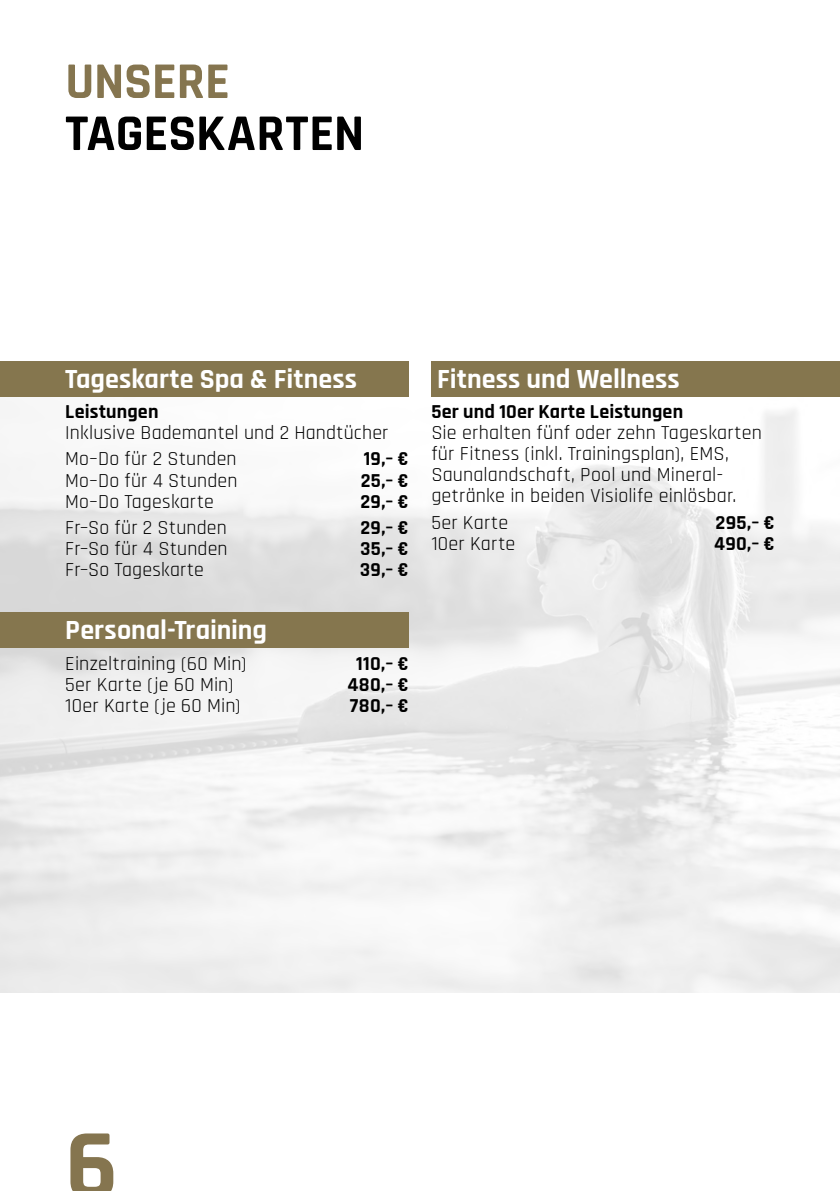
<style>
.page{position:relative;width:840px;height:1191px;background:#fff}
.page>*{position:absolute;margin:0;border:0;box-sizing:border-box;transform-origin:0 0}
.t1{font:700 100px "Rajdhani";color:#85754f}
.t2{font:700 52px "Rajdhani";color:#000}
.t3{font:700 52px "Rajdhani";letter-spacing:-.005em;color:#85754f}
.t4{font:700 28px "Rajdhani";color:#fff}
.t5{font:20px/21px "Rajdhani";letter-spacing:.01em;color:#000}
.t6{font:700 20px "Rajdhani";letter-spacing:.01em;color:#000}
</style>
<div class="page">
<img style="left:0;top:410px;width:839px;height:582px">
<div style="left:0;top:361px;width:408px;height:36px;background:#85764e"></div>
<div style="left:0;top:612px;width:408px;height:36px;background:#85764e"></div>
<div style="left:431px;top:361px;width:408px;height:36px;background:#85764e"></div>
<h2 class="t3" style="left:65px;top:50px;width:166px">UNSERE</h2>
<h2 class="t2" style="left:65px;top:102px;width:300px">TAGESKARTEN</h2>
<h3 class="t4" style="left:65px;top:361px;width:293px">Tageskarte Spa &amp; Fitness</h3>
<p class="t6" style="left:65px;top:399px;width:95px">Leistungen</p>
<p class="t5" style="left:65px;top:420px;width:324px;line-height:26.6px">Inklusive Bademantel und 2 Handtücher<br>Mo–Do für 2 Stunden</p>
<p class="t6" style="left:363px;top:447px;width:46px">19,– €</p>
<p class="t5" style="left:65px;top:470px;width:174px">Mo–Do für 4 Stunden</p>
<p class="t6" style="left:360px;top:468px;width:49px">25,– €</p>
<p class="t5" style="left:65px;top:491px;width:150px">Mo–Do Tageskarte</p>
<p class="t6" style="left:360px;top:489px;width:50px">29,– €</p>
<p class="t5" style="left:65px;top:518px;width:163px">Fr–So für 2 Stunden</p>
<p class="t6" style="left:360px;top:515px;width:50px">29,– €</p>
<p class="t5" style="left:65px;top:539px;width:164px">Fr–So für 4 Stunden</p>
<p class="t6" style="left:360px;top:536px;width:50px">35,– €</p>
<p class="t5" style="left:65px;top:560px;width:140px">Fr–So Tageskarte</p>
<p class="t6" style="left:360px;top:557px;width:50px">39,– €</p>
<h3 class="t4" style="left:65px;top:612px;width:203px">Personal-Training</h3>
<p class="t5" style="left:65px;top:653px;width:183px">Einzeltraining (60 Min)</p>
<p class="t6" style="left:356px;top:651px;width:54px">110,– €</p>
<p class="t5" style="left:65px;top:674px;width:169px">5er Karte (je 60 Min)</p>
<p class="t6" style="left:347px;top:672px;width:63px">480,– €</p>
<p class="t5" style="left:65px;top:695px;width:177px">10er Karte (je 60 Min)</p>
<p class="t6" style="left:349px;top:693px;width:60px">780,– €</p>
<h3 class="t4" style="left:437px;top:361px;width:244px">Fitness und Wellness</h3>
<p class="t6" style="left:431px;top:399px;width:253px">5er und 10er Karte Leistungen</p>
<p class="t5" style="left:431px;top:422px;width:332px">Sie erhalten fünf oder zehn Tageskarten für Fitness (inkl. Trainingsplan), EMS, Saunalandschaft, Pool und Mineral&shy;getränke in beiden Visiolife einlösbar.</p>
<p class="t5" style="left:431px;top:512px;width:78px">5er Karte</p>
<p class="t6" style="left:715px;top:510px;width:61px">295,– €</p>
<p class="t5" style="left:431px;top:533px;width:85px">10er Karte</p>
<p class="t6" style="left:713px;top:531px;width:62px">490,– €</p>
<h1 class="t1" style="left:65px;top:1104px;width:54px">6</h1>
</div>
